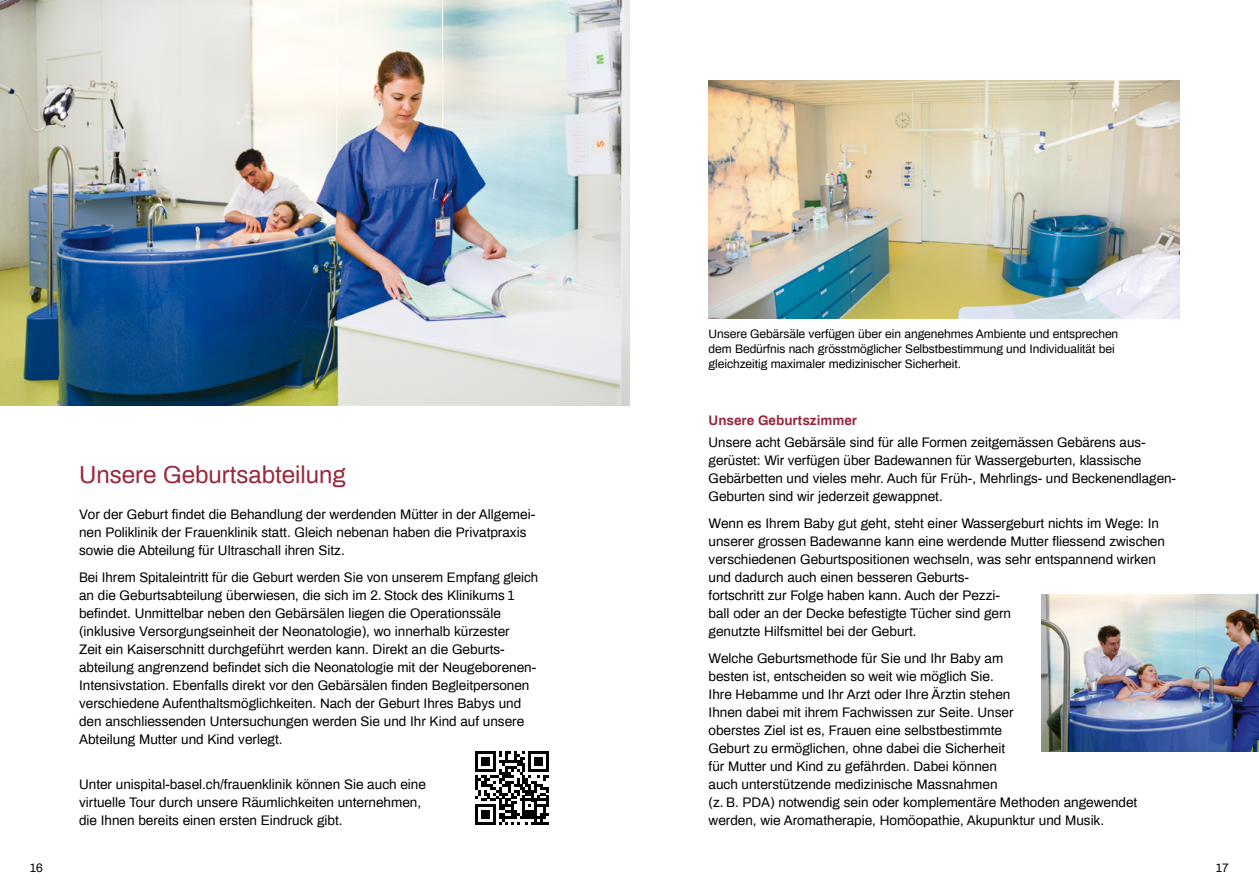
<style>
.page{position:relative;width:1259px;height:893px;background:#fff}
.page>*{position:absolute;margin:0;border:0;box-sizing:border-box;transform-origin:0 0}
.Lauftext_-_AR_R_9Pt{font:24px "Archivo";color:#99293c}
.Lauftext_-_AR_R_9Pt-2{font:13.5px/18px "Archivo";color:#000}
.Lauftext_-_AR_R_9Pt-3{font:700 13.5px "Archivo";color:#99293c}
.t1{font:12px/15px "Archivo";letter-spacing:-.005em;color:#000}
</style>
<div class="page">
<img style="left:0;top:0;width:629px;height:405px">
<img style="left:708px;top:81px;width:471px;height:238px">
<img style="left:1041px;top:594px;width:218px;height:158px">
<svg style="left:475px;top:751px;width:74px;height:74px"></svg>
<p class="Lauftext_-_AR_R_9Pt" style="left:79px;top:457px;width:268px">Unsere Geburtsabteilung</p>
<p class="Lauftext_-_AR_R_9Pt-2" style="left:79px;top:505px;width:457px">Vor der Geburt findet die Behandlung der werdenden Mütter in der Allgemei&shy;nen Poliklinik der Frauenklinik statt. Gleich nebenan haben die Privatpraxis sowie die Abteilung für Ultraschall ihren Sitz.</p>
<p class="Lauftext_-_AR_R_9Pt-2" style="left:79px;top:568px;width:460px">Bei Ihrem Spitaleintritt für die Geburt werden Sie von unserem Empfang gleich an die Geburtsabteilung überwiesen, die sich im 2. Stock des Klinikums 1 befindet. Unmittelbar neben den Gebärsälen liegen die Operationssäle (inklusive Versorgungseinheit der Neonatologie), wo innerhalb kürzester<br>Zeit ein Kaiserschnitt durchgeführt werden kann. Direkt an die Geburts&shy;abteilung angrenzend befindet sich die Neonatologie mit der Neugeborenen-Intensivstation. Ebenfalls direkt vor den Gebärsälen finden Begleitpersonen verschiedene Aufenthaltsmöglichkeiten. Nach der Geburt Ihres Babys und den anschliessenden Untersuchungen werden Sie und Ihr Kind auf unsere Abteilung Mutter und Kind verlegt.</p>
<p class="Lauftext_-_AR_R_9Pt-2" style="left:79px;top:775px;width:348px">Unter unispital-basel.ch/frauenklinik können Sie auch eine virtuelle Tour durch unsere Räumlichkeiten unternehmen, die Ihnen bereits einen ersten Eindruck gibt.</p>
<p class="t1" style="left:708px;top:326px;width:411px">Unsere Gebärsäle verfügen über ein angenehmes Ambiente und entsprechen dem Bedürfnis nach grösstmöglicher Selbstbestimmung und Individualität bei gleichzeitig maximaler medizinischer Sicherheit.</p>
<p class="Lauftext_-_AR_R_9Pt-3" style="left:708px;top:410px;width:150px">Unsere Geburtszimmer</p>
<p class="Lauftext_-_AR_R_9Pt-2" style="left:708px;top:433px;width:468px">Unsere acht Gebärsäle sind für alle Formen zeitgemässen Gebärens aus&shy;gerüstet: Wir verfügen über Badewannen für Wassergeburten, klassische Gebärbetten und vieles mehr. Auch für Früh-, Mehrlings- und Beckenendlagen-Geburten sind wir jederzeit gewappnet.</p>
<p class="Lauftext_-_AR_R_9Pt-2" style="left:708px;top:514px;width:458px">Wenn es Ihrem Baby gut geht, steht einer Wassergeburt nichts im Wege: In unserer grossen Badewanne kann eine werdende Mutter fliessend zwischen verschiedenen Geburtspositionen wechseln, was sehr entspannend wirken und dadurch auch einen besseren Geburts-<br>fortschritt zur Folge haben kann. Auch der Pezzi-<br>ball oder an der Decke befestigte Tücher sind gern<br>genutzte Hilfsmittel bei der Geburt.</p>
<p class="Lauftext_-_AR_R_9Pt-2" style="left:708px;top:649px;width:430px">Welche Geburtsmethode für Sie und Ihr Baby am<br>besten ist, entscheiden so weit wie möglich Sie.<br>Ihre Hebamme und Ihr Arzt oder Ihre Ärztin stehen<br>Ihnen dabei mit ihrem Fachwissen zur Seite. Unser<br>oberstes Ziel ist es, Frauen eine selbstbestimmte<br>Geburt zu ermöglichen, ohne dabei die Sicherheit<br>für Mutter und Kind zu gefährden. Dabei können<br>auch unterstützende medizinische Massnahmen<br>(z. B. PDA) notwendig sein oder komplementäre Methoden angewendet werden, wie Aromatherapie, Homöopathie, Akupunktur und Musik.</p>
<p class="t1" style="left:29px;top:860px;width:15px">16</p>
<p class="t1" style="left:1215px;top:860px;width:15px">17</p>
</div>
